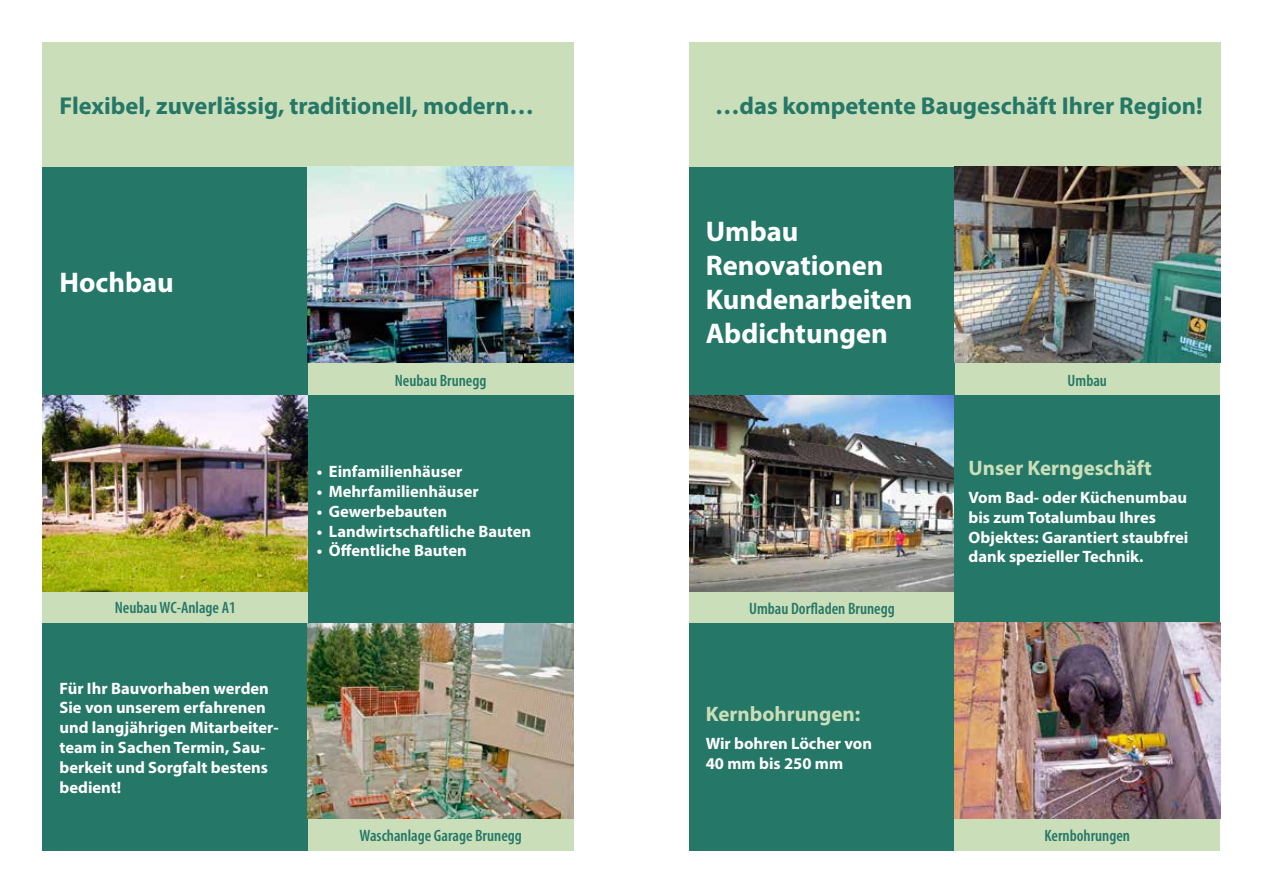
<style>
.page{position:relative;width:1263px;height:893px;background:#fff}
.page>*{position:absolute;margin:0;border:0;box-sizing:border-box;transform-origin:0 0}
.t1{font:700 28.5px/34.2px "Myriad Pro";color:#fff}
.t2{font:700 24.45px "Myriad Pro";color:#257767}
.t3{font:700 21px "Myriad Pro";color:#cadfb9}
.t4{font:700 16.5px/19.8px "Myriad Pro";color:#fff}
.t5{font:600 condensed 16.5px "Myriad Pro";color:#257767}
</style>
<div class="page">
<div style="left:689px;top:394px;width:266px;height:231px;background:#cadfb9"></div>
<div style="left:689px;top:623px;width:266px;height:228px;background:#257767"></div>
<div style="left:689px;top:43px;width:531px;height:124px;background:#cadfb9"></div>
<div style="left:954px;top:623px;width:266px;height:228px;background:#cadfb9"></div>
<div style="left:954px;top:170px;width:266px;height:230px;background:#cadfb9"></div>
<div style="left:689px;top:167px;width:266px;height:228px;background:#257767"></div>
<img style="left:689px;top:395px;width:265px;height:196px">
<img style="left:954px;top:167px;width:266px;height:196px">
<div style="left:954px;top:395px;width:266px;height:231px;background:#257767"></div>
<img style="left:954px;top:622px;width:266px;height:196px">
<div style="left:43px;top:43px;width:530px;height:124px;background:#cadfb9"></div>
<div style="left:43px;top:394px;width:265px;height:231px;background:#cadfb9"></div>
<div style="left:43px;top:167px;width:265px;height:230px;background:#257767"></div>
<div style="left:308px;top:623px;width:265px;height:228px;background:#cadfb9"></div>
<div style="left:308px;top:170px;width:265px;height:230px;background:#cadfb9"></div>
<div style="left:43px;top:623px;width:265px;height:228px;background:#257767"></div>
<img style="left:43px;top:395px;width:265px;height:196px">
<img style="left:308px;top:167px;width:265px;height:196px">
<div style="left:308px;top:395px;width:265px;height:231px;background:#257767"></div>
<img style="left:308px;top:623px;width:265px;height:195px">
<h2 class="t2" style="left:60px;top:90px;width:476px">Flexibel, zuverlässig, traditionell, modern…</h2>
<h2 class="t2" style="left:715px;top:90px;width:489px">…das kompetente Baugeschäft Ihrer Region!</h2>
<h1 class="t1" style="left:60px;top:264px;width:116px">Hochbau</h1>
<p class="t5" style="left:115px;top:598px;width:122px">Neubau WC-Anlage A1</p>
<p class="t4" style="left:60px;top:678px;width:221px">Für Ihr Bauvorhaben werden<br>Sie von unserem erfahrenen und langjährigen Mitarbeiter&shy;team in Sachen Termin, Sau&shy;berkeit und Sorgfalt bestens bedient!</p>
<p class="t5" style="left:395px;top:370px;width:93px">Neubau Brunegg</p>
<p class="t4" style="left:317px;top:461px;width:147px">• Einfamilienhäuser</p>
<p class="t4" style="left:317px;top:481px;width:163px">• Mehrfamilienhäuser</p>
<p class="t4" style="left:317px;top:501px;width:132px">• Gewerbebauten</p>
<p class="t4" style="left:317px;top:521px;width:216px">• Landwirtschaftliche Bauten</p>
<p class="t4" style="left:317px;top:540px;width:151px">• Öffentliche Bauten</p>
<p class="t5" style="left:359px;top:825px;width:164px">Waschanlage Garage Brunegg</p>
<h1 class="t1" style="left:706px;top:213px;width:208px">Umbau<br>Renovationen<br>Kundenarbeiten<br>Abdichtungen</h1>
<p class="t5" style="left:749px;top:598px;width:147px">Umbau Dorfladen Brunegg</p>
<p class="t3" style="left:706px;top:700px;width:156px">Kernbohrungen:</p>
<p class="t4" style="left:706px;top:733px;width:168px">Wir bohren Löcher von<br>40 mm bis 250 mm</p>
<p class="t5" style="left:1068px;top:371px;width:41px">Umbau</p>
<p class="t3" style="left:968px;top:454px;width:185px">Unser Kerngeschäft</p>
<p class="t4" style="left:968px;top:487px;width:221px">Vom Bad- oder Küchenumbau bis zum Totalumbau Ihres<br>Objektes: Garantiert staubfrei dank spezieller Technik.</p>
<p class="t5" style="left:1044px;top:825px;width:87px">Kernbohrungen</p>
</div>
